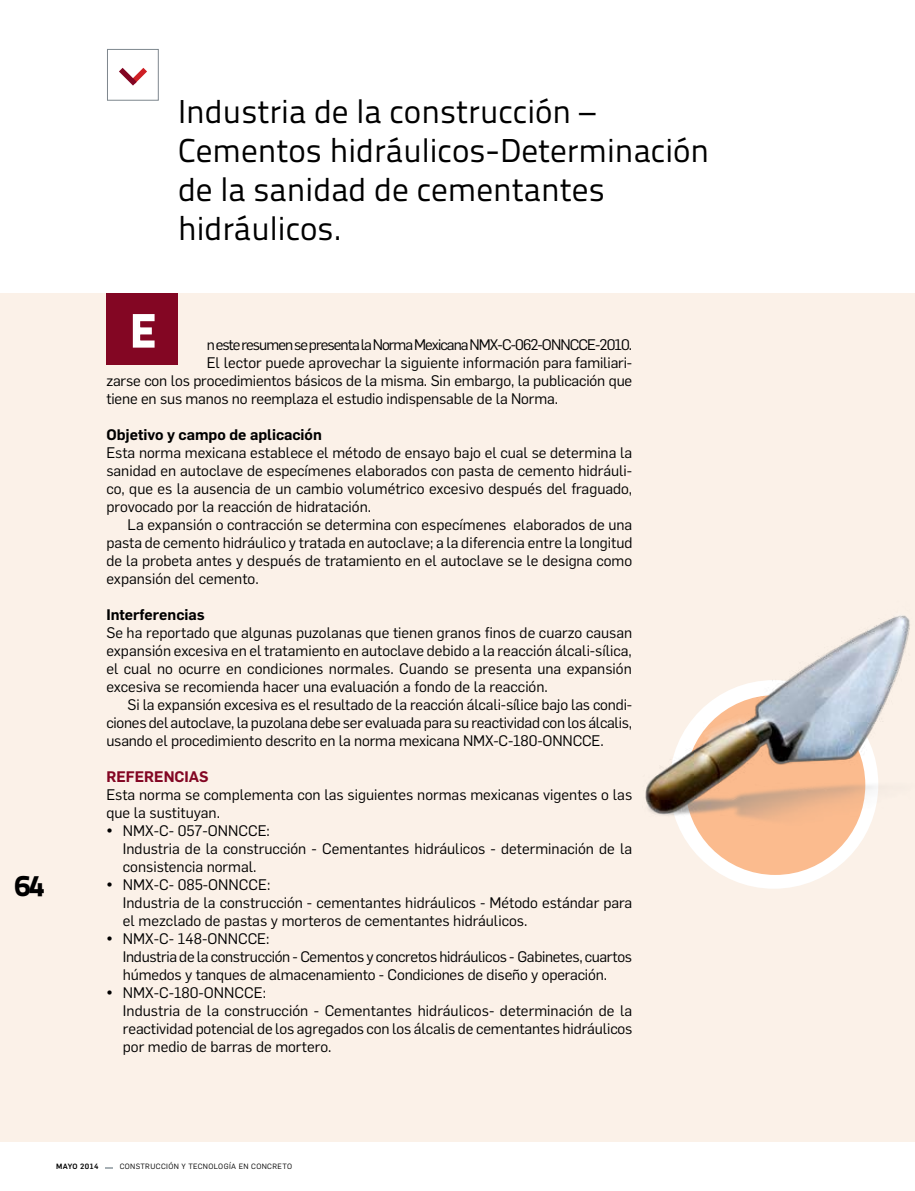
<style>
.page{position:relative;width:915px;height:1191px;background:#fff}
.page>*{position:absolute;margin:0;border:0;box-sizing:border-box;transform-origin:0 0}
.t1{font:700 45.6px "Titillium Text 22 L";color:#fff}
.t2{font:33px/39px "Titillium Text 22 L";color:#000}
.t3{font:800 30px "Titillium Text 22 L";color:#000}
.t4{font:15px/18px "Flama";color:#000;text-align:justify}
.t5{font:15px "Flama";letter-spacing:-.02em;color:#000}
.t6{font:15px "Flama";letter-spacing:-.06em;color:#000}
.t7{font:600 15px "Flama";color:#000}
.t8{font:600 15px "Flama";color:#830623}
.t9{font:7.5px "Flama";letter-spacing:.05em;color:#000}
.t10{font:500 7.5px "Flama";letter-spacing:.05em;color:#000}
.s1{font-weight:600}
</style>
<div class="page">
<svg style="left:106px;top:1167px;width:7px;height:2px"></svg>
<div style="left:0;top:293px;width:914px;height:849px;background:#fbf1e8"></div>
<div style="left:106px;top:293px;width:72px;height:71px;background:#830623"></div>
<svg style="left:132px;top:314px;width:23px;height:34px"></svg>
<div style="left:107px;top:49px;width:52px;height:52px;background:#fff;border:1px solid #7e878e"></div>
<svg style="left:119px;top:68px;width:28px;height:18px"></svg>
<svg style="left:669px;top:680px;width:209px;height:208px;background:#fdece0"></svg>
<img style="left:645px;top:615px;width:265px;height:250px">
<h3 class="t3" style="left:14px;top:862px;width:32px">64</h3>
<h2 class="t2" style="left:178px;top:90px;width:532px">Industria de la construcción –<br>Cementos hidráulicos-Determinación de la sanidad de cementantes hidráulicos.</h2>
<h1 class="t1" style="left:130px;top:295px;width:21px">E</h1>
<p class="t6" style="left:207px;top:334px;width:345px">n este resumen se presenta la Norma Mexicana N MX-C-062-ONN</p>
<p class="t4" style="left:569px;top:334px;width:64px">CCE-2010.</p>
<p class="t4" style="left:207px;top:352px;width:427px">El lector puede aprovechar la siguiente información para familiari-</p>
<p class="t4" style="left:106px;top:370px;width:527px">zarse con los procedimientos básicos de la misma. Sin embargo, la publicación que</p>
<p class="t4" style="left:106px;top:388px;width:453px">tiene en sus manos no reemplaza el estudio indispensable de la Norma.</p>
<p class="t7" style="left:106px;top:423px;width:217px">Objetivo y campo de aplicación</p>
<p class="t4" style="left:106px;top:442px;width:527px">Esta norma mexicana establece el método de ensayo bajo el cual se determina la sanidad en autoclave de especímenes elaborados con pasta de cemento hidráuli&shy;co, que es la ausencia de un cambio volumétrico excesivo después del fraguado, provocado por la reacción de hidratación.</p>
<p class="t4" style="left:106px;top:514px;width:527px;text-indent:21px">La expansión o contracción se determina con especímenes elaborados de una pasta de cemento hidráulico y tratada en autoclave; a la diferencia entre la longitud de la probeta antes y después de tratamiento en el autoclave se le designa como expansión del cemento.</p>
<p class="t7" style="left:106px;top:603px;width:100px">Interferencias</p>
<p class="t4" style="left:106px;top:622px;width:527px">Se ha reportado que algunas puzolanas que tienen granos finos de cuarzo causan expansión excesiva en el tratamiento en autoclave debido a la reacción álcali-sílica, el cual no ocurre en condiciones normales. Cuando se presenta una expansión excesiva se recomienda hacer una evaluación a fondo de la reacción.</p>
<p class="t4" style="left:106px;top:694px;width:527px;text-indent:21px">Si la expansión excesiva es el resultado de la reacción álcali-sílice bajo las condi&shy;ciones del autoclave, la puzolana debe ser evaluada para su reactividad con los álcalis, usando el procedimiento descrito en la norma mexicana N MX-C-180-ONN</p>
<p class="t4" style="left:572px;top:730px;width:32px">CCE.</p>
<p class="t8" style="left:106px;top:765px;width:104px">REFERENCIAS</p>
<p class="t4" style="left:106px;top:784px;width:527px">Esta norma se complementa con las siguientes normas mexicanas vigentes o las que la sustituyan.</p>
<p class="t4" style="left:106px;top:820px;width:112px"><span class="s1">•</span> N MX-C- 057-ONN</p>
<p class="t4" style="left:238px;top:820px;width:33px">CCE:</p>
<p class="t4" style="left:106px;top:838px;width:527px">I ndustria de la construcción - Cementantes hidráulicos - determinación de la</p>
<p class="t4" style="left:123px;top:856px;width:135px">consistencia normal.</p>
<p class="t4" style="left:106px;top:874px;width:113px"><span class="s1">•</span> N MX-C- 085-ONN</p>
<p class="t4" style="left:239px;top:874px;width:33px">CCE:</p>
<p class="t4" style="left:106px;top:892px;width:527px">I ndustria de la construcción - cementantes hidráulicos - Método estándar para</p>
<p class="t4" style="left:123px;top:910px;width:406px">el mezclado de pastas y morteros de cementantes hidráulicos.</p>
<p class="t4" style="left:106px;top:928px;width:112px"><span class="s1">•</span> N MX-C- 148-ONN</p>
<p class="t4" style="left:238px;top:928px;width:33px">CCE:</p>
<p class="t5" style="left:106px;top:946px;width:527px">I ndustria de la construcción - Cementos y concretos hidráulicos - Gabinetes, cuartos</p>
<p class="t4" style="left:123px;top:964px;width:485px">húmedos y tanques de almacenamiento - Condiciones de diseño y operación.</p>
<p class="t4" style="left:106px;top:982px;width:108px"><span class="s1">•</span> N MX-C-180-ONN</p>
<p class="t4" style="left:234px;top:982px;width:33px">CCE:</p>
<p class="t4" style="left:106px;top:1000px;width:527px">I ndustria de la construcción - Cementantes hidráulicos- determinación de la</p>
<p class="t4" style="left:123px;top:1018px;width:511px">reactividad potencial de los agregados con los álcalis de cementantes hidráulicos</p>
<p class="t4" style="left:123px;top:1036px;width:210px">por medio de barras de mortero.</p>
<p class="t10" style="left:56px;top:1161px;width:44px">MAYO 2014</p>
<p class="t9" style="left:120px;top:1161px;width:174px">Construcción y Tecnología en concreto</p>
</div>
